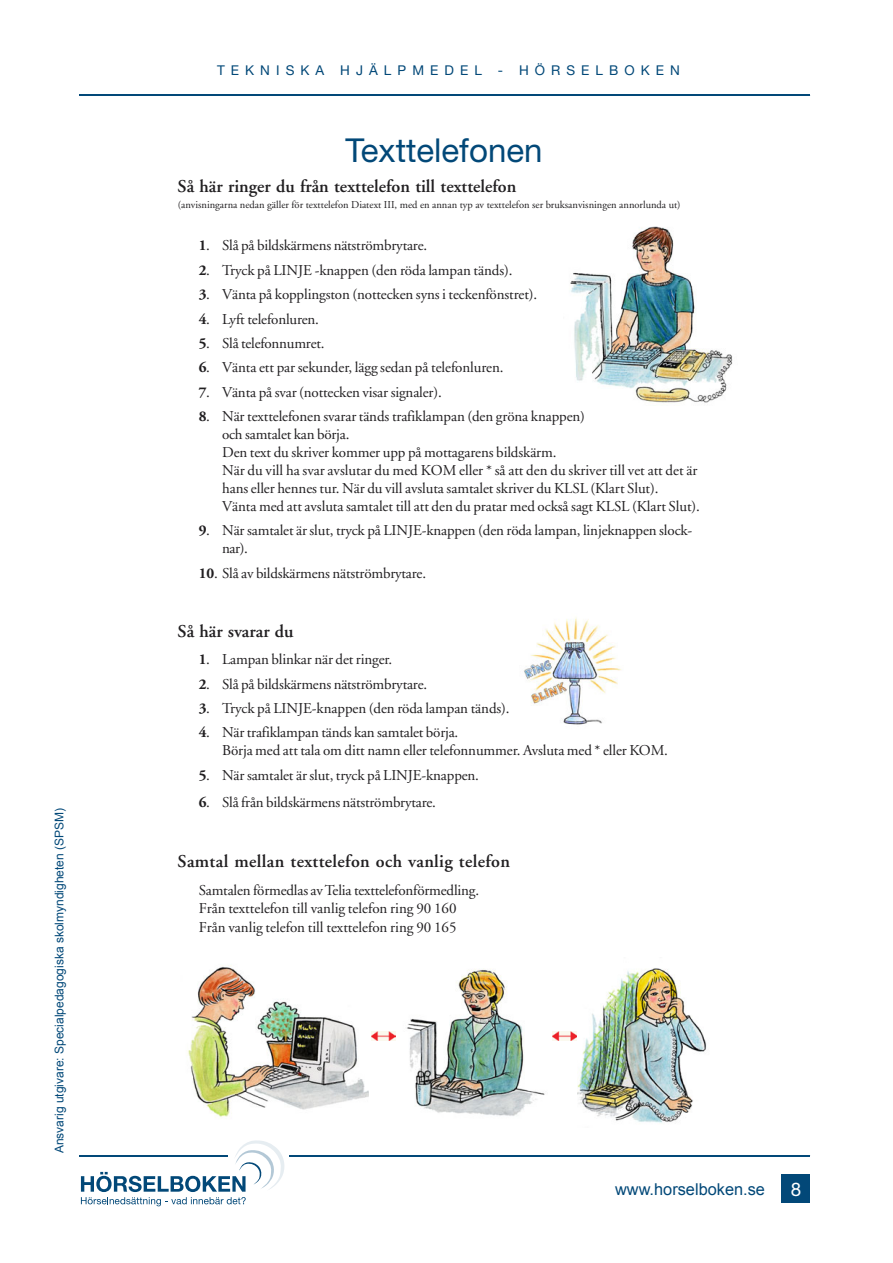
<style>
.page{position:relative;width:893px;height:1263px;background:#fff}
.page>*{position:absolute;margin:0;border:0;box-sizing:border-box;transform-origin:0 0}
.t1{font:33px "Helvetica Neue";color:#024878}
.t2{font:18.75px "Helvetica Neue";color:#fff}
.t3{font:600 18px "Adobe Garamond";color:#211f21}
.t4{font:600 18px "Adobe Garamond";letter-spacing:.02em;color:#211f21}
.t5{font:16.35px "Arial";color:#024878}
.t6{font:15px/18px "Adobe Garamond";letter-spacing:-.01em;color:#211f21}
.t7{font:13.5px "Helvetica Neue";letter-spacing:.45em;color:#024878}
.t8{font:12px "Arial";color:#024878}
.t9{font:10.5px "Adobe Garamond";color:#211f21}
.s1{font-weight:700}
</style>
<div class="page">
<hr style="left:80px;top:1155px;width:148px;height:1px;background:#024878">
<hr style="left:290px;top:1155px;width:520px;height:1px;background:#024878">
<div style="left:782px;top:1175px;width:28px;height:28px;background:#024878"></div>
<svg style="left:81px;top:1140px;width:203px;height:66px"></svg>
<img style="left:188px;top:965px;width:181px;height:153px">
<img style="left:577px;top:968px;width:130px;height:155px">
<img style="left:407px;top:968px;width:138px;height:148px">
<img style="left:553px;top:1032px;width:23px;height:9px">
<img style="left:371px;top:1032px;width:24px;height:9px">
<img style="left:570px;top:226px;width:163px;height:177px">
<img style="left:524px;top:617px;width:98px;height:108px">
<hr style="left:79px;top:94px;width:731px;height:2px;background:#024878">
<p class="t8" style="left:51px;top:1153px;width:347px;rotate:-90deg">Ansvarig utgivare: Specialpedagogiska skolmyndigheten (SPSM)</p>
<p class="t7" style="left:217px;top:62px;width:464px">TEKNISKA HJÄLPMEDEL - HÖRSELBOKEN</p>
<h1 class="t1" style="left:346px;top:131px;width:198px">Texttelefonen</h1>
<p class="t3" style="left:178px;top:176px;width:340px">Så här ringer du från texttelefon till texttelefon</p>
<p class="t9" style="left:178px;top:199px;width:504px">(anvisningarna nedan gäller för texttelefon Diatext III, med en annan typ av texttelefon ser bruksanvisningen annorlunda ut)</p>
<p class="t6" style="left:199px;top:237px;width:230px"><span class="s1">1</span>. Slå på bildskärmens nätströmbrytare.</p>
<p class="t6" style="left:199px;top:261px;width:315px"><span class="s1">2</span>. Tryck på LINJE -knappen (den röda lampan tänds).</p>
<p class="t6" style="left:199px;top:286px;width:340px"><span class="s1">3</span>. Vänta på kopplingston (nottecken syns i teckenfönstret).</p>
<p class="t6" style="left:199px;top:310px;width:122px"><span class="s1">4</span>. Lyft telefonluren.</p>
<p class="t6" style="left:199px;top:334px;width:127px"><span class="s1">5</span>. Slå telefonnumret.</p>
<p class="t6" style="left:199px;top:359px;width:306px"><span class="s1">6</span>. Vänta ett par sekunder, lägg sedan på telefonluren.</p>
<p class="t6" style="left:199px;top:383px;width:245px"><span class="s1">7</span>. Vänta på svar (nottecken visar signaler).</p>
<p class="t6" style="left:222px;top:408px;width:479px;text-indent:-23px"><span class="s1">8</span>. När texttelefonen svarar tänds trafiklampan (den gröna knappen)<br>och samtalet kan börja.<br>Den text du skriver kommer upp på mottagarens bildskärm.<br>När du vill ha svar avslutar du med KOM eller * så att den du skriver till vet att det är hans eller hennes tur. När du vill avsluta samtalet skriver du KLSL (Klart Slut).<br>Vänta med att avsluta samtalet till att den du pratar med också sagt KLSL (Klart Slut).</p>
<p class="t6" style="left:222px;top:522px;width:472px;text-indent:-23px"><span class="s1">9</span>. När samtalet är slut, tryck på LINJE-knappen (den röda lampan, linjeknappen slock&shy;nar).</p>
<p class="t6" style="left:199px;top:564px;width:229px"><span class="s1">10</span>. Slå av bildskärmens nätströmbrytare.</p>
<p class="t3" style="left:178px;top:621px;width:117px">Så här svarar du</p>
<p class="t6" style="left:199px;top:651px;width:195px"><span class="s1">1</span>. Lampan blinkar när det ringer.</p>
<p class="t6" style="left:199px;top:675px;width:230px"><span class="s1">2</span>. Slå på bildskärmens nätströmbrytare.</p>
<p class="t6" style="left:199px;top:700px;width:312px"><span class="s1">3</span>. Tryck på LINJE-knappen (den röda lampan tänds).</p>
<p class="t6" style="left:222px;top:724px;width:447px;text-indent:-23px"><span class="s1">4</span>. När trafiklampan tänds kan samtalet börja.<br>Börja med att tala om ditt namn eller telefonnummer. Avsluta med * eller KOM.</p>
<p class="t6" style="left:199px;top:766px;width:282px"><span class="s1">5</span>. När samtalet är slut, tryck på LINJE-knappen.</p>
<p class="t6" style="left:199px;top:793px;width:239px"><span class="s1">6</span>. Slå från bildskärmens nätströmbrytare.</p>
<p class="t4" style="left:178px;top:851px;width:334px">Samtal mellan texttelefon och vanlig telefon</p>
<p class="t6" style="left:199px;top:881px;width:282px;line-height:18.6px">Samtalen förmedlas avTelia texttelefonförmedling.<br>Från texttelefon till vanlig telefon ring 90 160<br>Från vanlig telefon till texttelefon ring 90 165</p>
<p class="t5" style="left:615px;top:1177px;width:151px">www.horselboken.se</p>
<p class="t2" style="left:791px;top:1178px;width:12px">8</p>
</div>
